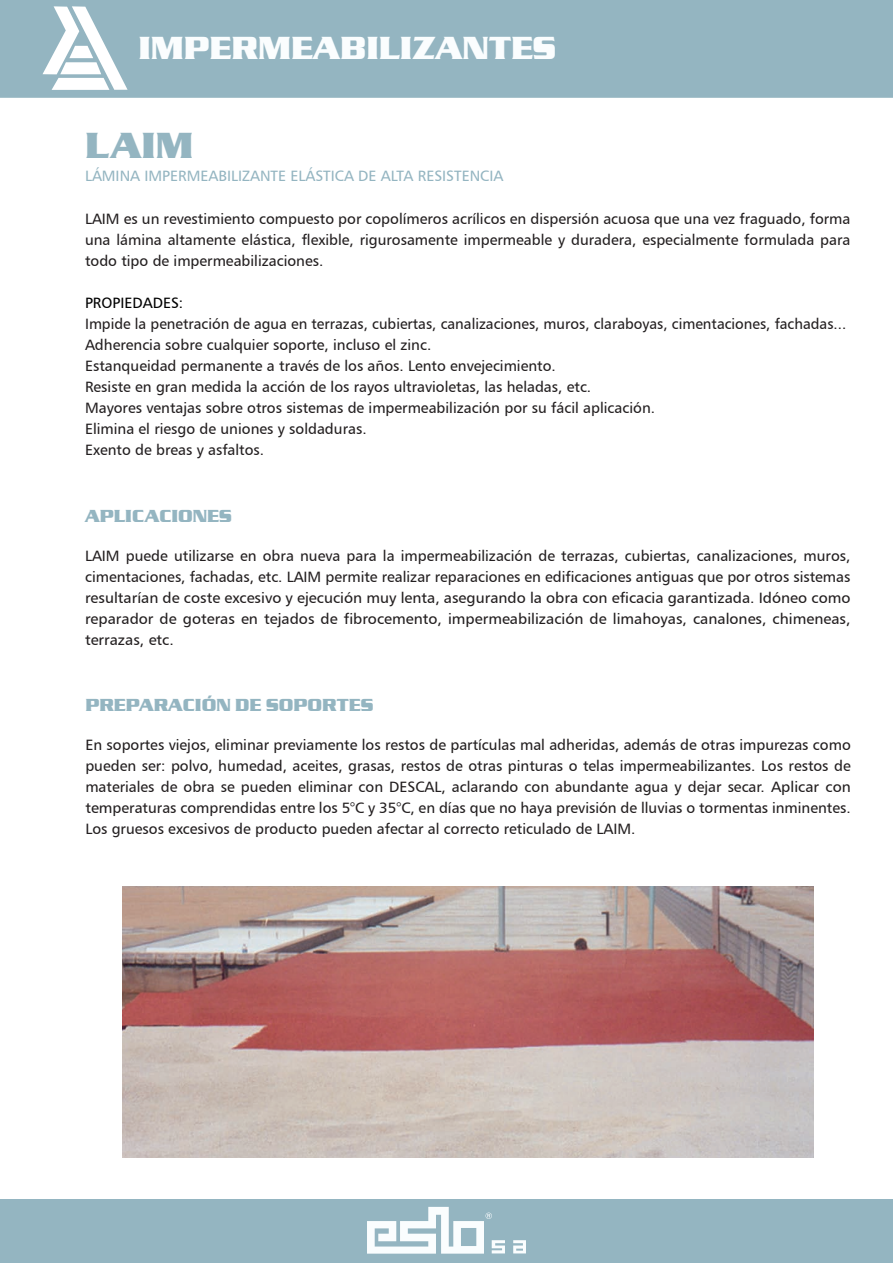
<style>
.page{position:relative;width:893px;height:1263px;background:#fff}
.page>*{position:absolute;margin:0;border:0;box-sizing:border-box;transform-origin:0 0}
.t1{font:700 37.5px "Serpentine D";color:#94b5c1}
.t2{font:700 33px "Serpentine D";color:#fafdfe}
.t3{font:700 18px "Serpentine D";color:#94b5c1}
.t4{font:15px/21px "Humanist 777 BT Roman B";color:#231f20;text-align:justify}
.t5{font:15px "Humanist 777 BT Roman B";color:#94b5c1}
.t6{font:15px "Humanist 777 BT Roman B";color:#000}
</style>
<div class="page">
<div style="left:0;top:1199px;width:893px;height:64px;background:#94b5c1"></div>
<div style="left:0;top:0;width:892px;height:98px;background:#94b5c1"></div>
<svg style="left:43px;top:6px;width:85px;height:84px"></svg>
<svg style="left:513px;top:1240px;width:13px;height:13px"></svg>
<svg style="left:367px;top:1207px;width:138px;height:46px"></svg>
<svg style="left:892px;top:0;width:1px;height:98px"></svg>
<img style="left:122px;top:887px;width:692px;height:271px">
<h2 class="t2" style="left:138px;top:30px;width:419px">IMPERMEABILIZANTES</h2>
<h1 class="t1" style="left:85px;top:124px;width:110px">LAIM</h1>
<p class="t5" style="left:85px;top:167px;width:70px">Lámi na impermea</p>
<p class="t5" style="left:218px;top:167px;width:121px">bilizante elástica</p>
<p class="t5" style="left:358px;top:167px;width:68px">de altaresis</p>
<p class="t5" style="left:454px;top:167px;width:35px">tencia</p>
<p class="t4" style="left:85px;top:208px;width:767px">LAIM es un revestimiento compuesto por copolímeros acrílicos en dispersión acuosa que una vez fraguado, forma una lámina altamente elástica, flexible, rigurosamente impermeable y duradera, especialmente formulada para todo tipo de impermeabilizaciones.</p>
<p class="t6" style="left:85px;top:293px;width:100px">PROPIEDADES:</p>
<p class="t4" style="left:85px;top:313px;width:763px;text-align:left">Impide la penetración de agua en terrazas, cubiertas, canalizaciones, muros, claraboyas, cimentaciones, fachadas...<br>Adherencia sobre cualquier soporte, incluso el zinc.<br>Estanqueidad permanente a través de los años. Lento envejecimiento.<br>Resiste en gran medida la acción de los rayos ultravioletas, las heladas, etc.<br>Mayores ventajas sobre otros sistemas de impermeabilización por su fácil aplicación.<br>Elimina el riesgo de uniones y soldaduras.<br>Exento de breas y asfaltos.</p>
<p class="t3" style="left:85px;top:505px;width:148px">APLICACIONES</p>
<p class="t4" style="left:85px;top:545px;width:767px">LAIM puede utilizarse en obra nueva para la impermeabilización de terrazas, cubiertas, canalizaciones, muros, cimentaciones, fachadas, etc. LAIM permite realizar reparaciones en edificaciones antiguas que por otros sistemas resultarían de coste excesivo y ejecución muy lenta, asegurando la obra con eficacia garantizada. Idóneo como reparador de goteras en tejados de fibrocemento, impermeabilización de limahoyas, canalones, chimeneas, terrazas, etc.</p>
<p class="t3" style="left:85px;top:695px;width:290px">PREPARACIÓN DE SOPORTES</p>
<p class="t4" style="left:85px;top:734px;width:767px">En soportes viejos, eliminar previamente los restos de partículas mal adheridas, además de otras impurezas como pueden ser: polvo, humedad, aceites, grasas, restos de otras pinturas o telas impermeabilizantes. Los restos de materiales de obra se pueden eliminar con DESCAL, aclarando con abundante agua y dejar secar. Aplicar con temperaturas comprendidas entre los 5°C y 35°C, en días que no haya previsión de lluvias o tormentas inminentes.<br>Los gruesos excesivos de producto pueden afectar al correcto reticulado de LAIM.</p>
</div>
